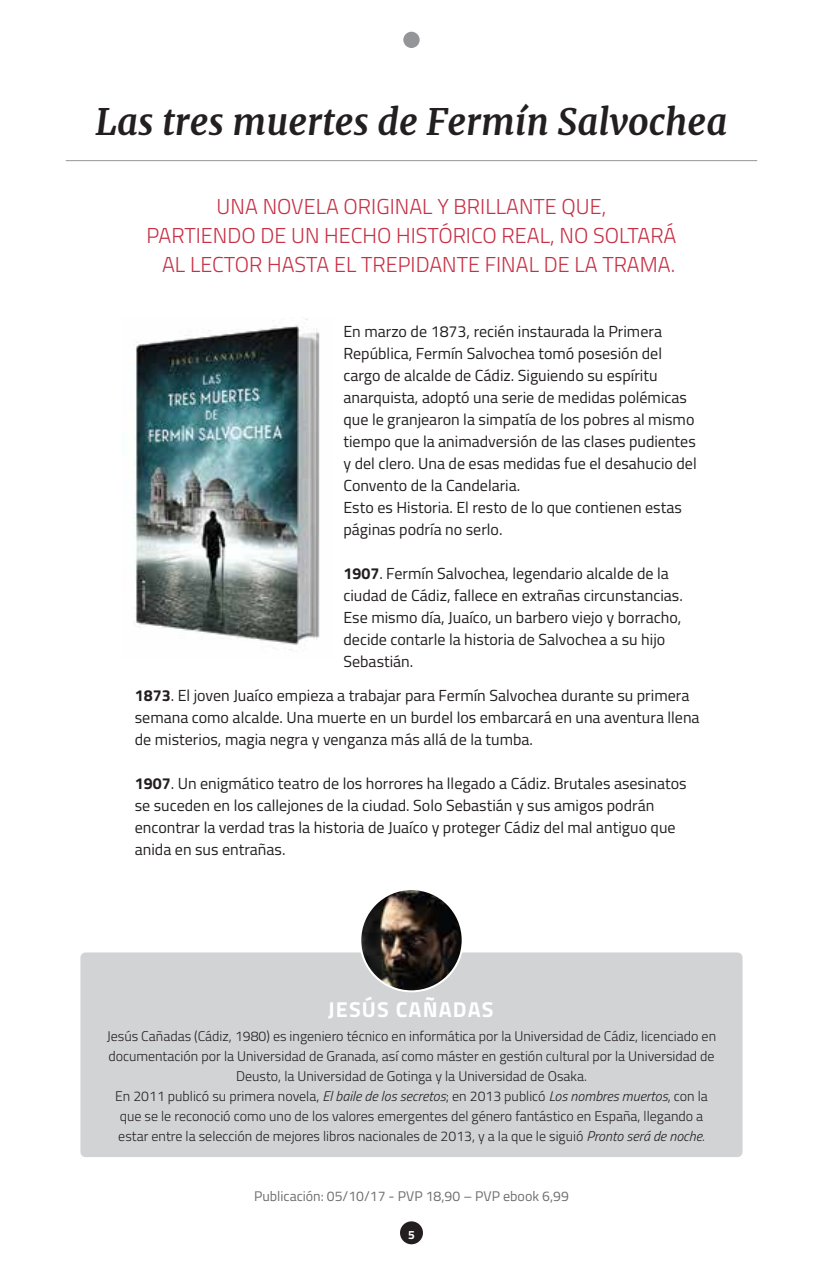
<style>
.page{position:relative;width:823px;height:1276px;background:#fff}
.page>*{position:absolute;margin:0;border:0;box-sizing:border-box;transform-origin:0 0}
.t1{font:italic 700 36px "Merriweather";color:#231f20}
.t2{font:300 21.6px "Titillium";color:#c73045}
.t3{font:700 21.6px "Titillium";letter-spacing:.05em;color:#fff}
.t4{font:16px/22px "Titillium";color:#231f20}
.t5{font:300 14px/20px "Titillium";color:#231f20;text-align:center}
.t6{font:14px "Titillium";color:#6d6e71}
.t7{font:700 12px "Titillium";color:#fff}
.s1{font-weight:700}
.s2{font-style:italic}
</style>
<div class="page">
<div style="left:403px;top:32px;width:16px;height:16px;background:#939598;border-radius:50%"></div>
<div style="left:400px;top:1221px;width:22px;height:23px;background:#231f20;border-radius:50%"></div>
<hr style="left:66px;top:160px;width:690px;height:1px;background:#939598">
<div style="left:80px;top:952px;width:662px;height:205px;background:#d1d3d4;border-radius:5px"></div>
<img style="left:360px;top:889px;width:102px;height:102px;border-radius:51px">
<div style="left:359px;top:888px;width:104px;height:104px;border:2px solid #fff;border-radius:50%"></div>
<img style="left:134px;top:318px;width:186px;height:332px">
<h1 class="t1" style="left:95px;top:99px;width:633px">Las tres muertes de Fermín Salvochea</h1>
<h2 class="t2" style="left:216px;top:191px;width:391px">UNA NOVELA ORIGINAL Y BRILLANTE QUE,</h2>
<h2 class="t2" style="left:146px;top:220px;width:531px">PARTIENDO DE UN HECHO HISTÓRICO REAL, NO SOLTARÁ</h2>
<h2 class="t2" style="left:162px;top:248px;width:514px">AL LECTOR HASTA EL TREPIDANTE FINAL DE LA TRAMA.</h2>
<p class="t4" style="left:343px;top:319px;width:354px">En marzo de 1873, recién instaurada la Primera República, Fermín Salvochea tomó posesión del cargo de alcalde de Cádiz. Siguiendo su espíritu anarquista, adoptó una serie de medidas polémicas que le granjearon la simpatía de los pobres al mismo tiempo que la animadversión de las clases pudientes y del clero. Una de esas medidas fue el desahucio del Convento de la Candelaria.<br>Esto es Historia. El resto de lo que contienen estas páginas podría no serlo.</p>
<p class="t4" style="left:343px;top:561px;width:340px"><span class="s1">1907</span>. Fermín Salvochea, legendario alcalde de la ciudad de Cádiz, fallece en extrañas circunstancias.<br>Ese mismo día, Juaíco, un barbero viejo y borracho, decide contarle la historia de Salvochea a su hijo Sebastián.</p>
<p class="t4" style="left:135px;top:683px;width:566px"><span class="s1">1873</span>. El joven Juaíco empieza a trabajar para Fermín Salvochea durante su primera semana como alcalde. Una muerte en un burdel los embarcará en una aventura llena de misterios, magia negra y venganza más allá de la tumba.</p>
<p class="t4" style="left:135px;top:771px;width:553px"><span class="s1">1907</span>. Un enigmático teatro de los horrores ha llegado a Cádiz. Brutales asesinatos se suceden en los callejones de la ciudad. Solo Sebastián y sus amigos podrán encontrar la verdad tras la historia de Juaíco y proteger Cádiz del mal antiguo que anida en sus entrañas.</p>
<h2 class="t3" style="left:328px;top:993px;width:167px">JESÚS CAÑADAS</h2>
<p class="t5" style="left:107px;top:1025px;width:610px">Jesús Cañadas (Cádiz, 1980) es ingeniero técnico en informática por la Universidad de Cádiz, licenciado en documentación por la Universidad de Granada, así como máster en gestión cultural por la Universidad de Deusto, la Universidad de Gotinga y la Universidad de Osaka.<br>En 2011 publicó su primera novela, <span class="s2">El baile de los secretos</span>; en 2013 publicó <span class="s2">Los nombres muertos</span>, con la que se le reconoció como uno de los valores emergentes del género fantástico en España, llegando a estar entre la selección de mejores libros nacionales de 2013, y a la que le siguió <span class="s2">Pronto será de noche.</span></p>
<p class="t6" style="left:254px;top:1186px;width:316px">Publicación: 05/10/17 - PVP 18,90 – PVP ebook 6,99</p>
<p class="t7" style="left:408px;top:1225px;width:8px">5</p>
</div>
